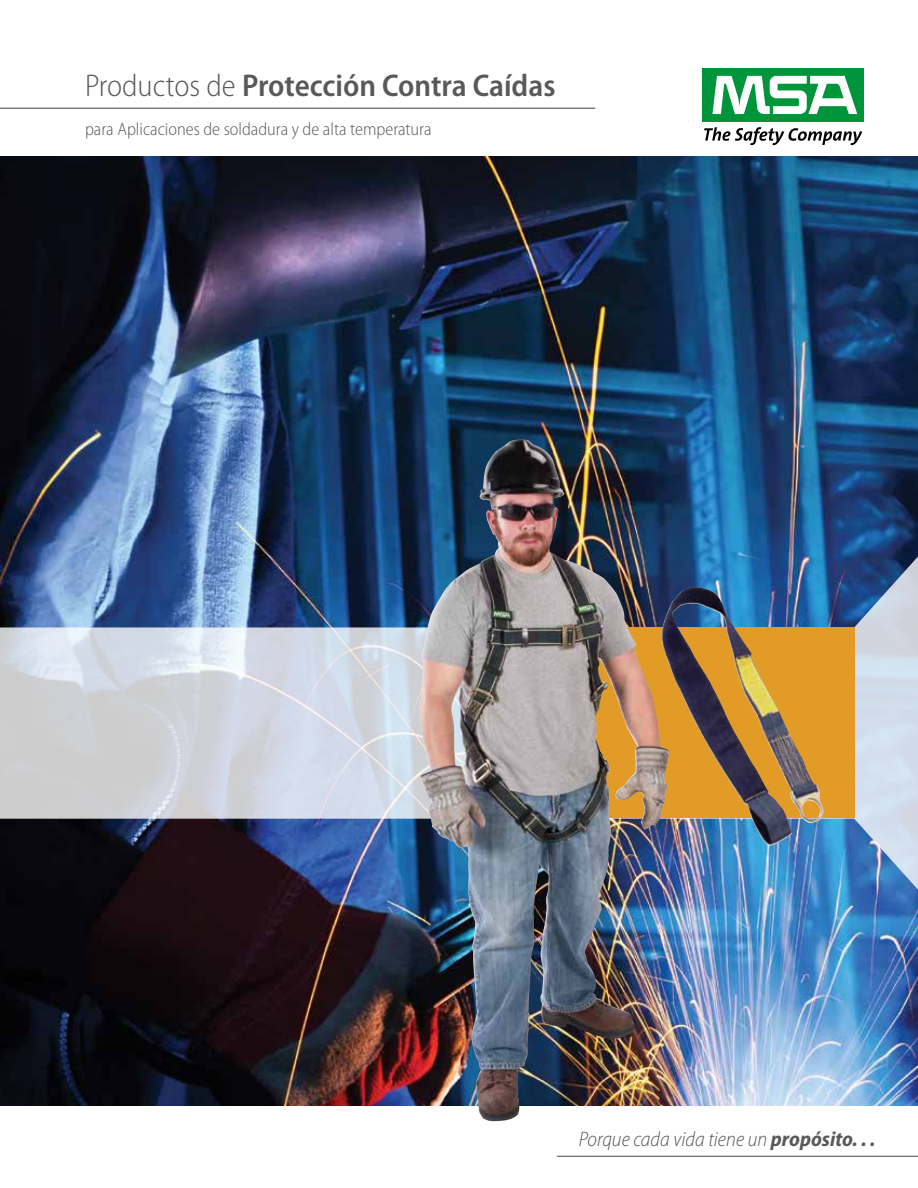
<style>
.page{position:relative;width:918px;height:1188px;background:#fff}
.page>*{position:absolute;margin:0;border:0;box-sizing:border-box;transform-origin:0 0}
.t1{font:600 semi-condensed 31.5px "Myriad Pro";color:#58595b}
.t2{font:italic 300 semi-condensed 21px "Myriad Pro";color:#58595b}
.t3{font:300 semi-condensed 18px "Myriad Pro";color:#58595b}
.s1{font-weight:300}
.s2{font-weight:700}
</style>
<div class="page">
<img style="left:0;top:156px;width:918px;height:949px">
<hr style="left:557px;top:1156px;width:361px;height:1px;background:#58595b">
<img style="left:0;top:533px;width:918px;height:380px">
<hr style="left:0;top:108px;width:595px;height:1px;background:#414042">
<img style="left:549px;top:627px;width:306px;height:191px">
<img style="left:419px;top:440px;width:130px;height:682px">
<img style="left:661px;top:587px;width:163px;height:259px">
<svg style="left:704px;top:127px;width:158px;height:18px"></svg>
<div style="left:702px;top:68px;width:162px;height:54px;background:#00953a"></div>
<svg style="left:712px;top:76px;width:145px;height:38px"></svg>
<h1 class="t1" style="left:85px;top:65px;width:472px"><span class="s1">Productos de</span> Protección Contra Caídas</h1>
<p class="t3" style="left:85px;top:118px;width:348px">para Aplicaciones de soldadura y de alta temperatura</p>
<p class="t2" style="left:579px;top:1127px;width:298px">Porque cada vida tiene un <span class="s2">propósito. . .</span></p>
</div>
